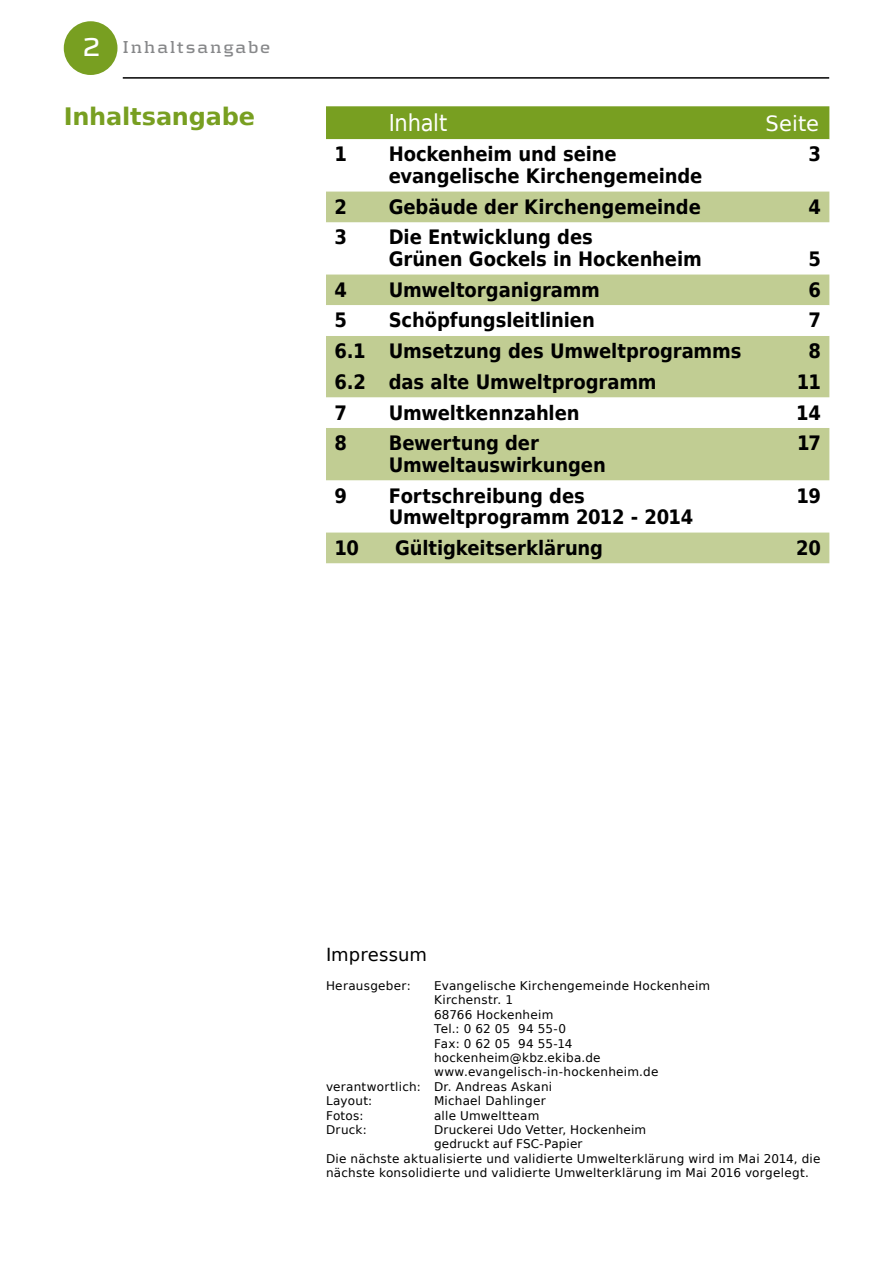
<style>
.page{position:relative;width:893px;height:1263px;background:#fff}
.page>*{position:absolute;margin:0;border:0;box-sizing:border-box;transform-origin:0 0}
.t1{font:700 24px "Bitstream Vera Sans";letter-spacing:-.01em;color:#789f21}
.t2{font:23.1px "Bitstream Vera Sans";letter-spacing:-.015em;color:#fff;scale:.91 1}
.t3{font:21px "Bitstream Vera Sans";letter-spacing:.005em;color:#fff}
.t4{font:700 19.8px/21.6px "Bitstream Vera Sans";letter-spacing:-.005em;color:#000;scale:.91 1}
.t5{font:700 18px "Kontrapunkt";letter-spacing:.1em;color:#87888a}
.t6{font:18px "Bitstream Vera Sans";color:#000}
.t7{font:12px "Bitstream Vera Sans";letter-spacing:.02em;color:#000}
.s1{font-size:27px;color:#fff}
</style>
<div class="page">
<div style="left:326px;top:106px;width:503px;height:33px;background:#789f21"></div>
<svg style="left:326px;top:139px;width:503px;height:342px"></svg>
<svg style="left:326px;top:192px;width:503px;height:288px;fill:#c1cd93"></svg>
<svg style="left:326px;top:305px;width:503px;height:31px"></svg>
<div style="left:326px;top:532px;width:503px;height:31px;background:#c3cf97"></div>
<hr style="left:123px;top:77px;width:706px;height:2px;background:#000">
<div style="left:64px;top:21px;width:53px;height:54px;background:#789f21;border-radius:50%"></div>
<h3 class="t5" style="left:83px;top:36px;width:189px"><span class="s1">2</span> Inhaltsangabe</h3>
<h1 class="t1" style="left:64px;top:102px;width:193px">Inhaltsangabe</h1>
<h2 class="t2" style="left:389px;top:109px;width:66px">Inhalt</h2>
<h3 class="t3" style="left:766px;top:111px;width:55px">Seite</h3>
<h3 class="t4" style="left:334px;top:144px;width:15px">1</h3>
<h3 class="t4" style="left:389px;top:144px;width:346px">Hockenheim und seine evangelische Kirchengemeinde</h3>
<h3 class="t4" style="left:808px;top:144px;width:15px">3</h3>
<h3 class="t4" style="left:335px;top:196px;width:15px">2</h3>
<h3 class="t4" style="left:389px;top:196px;width:344px">Gebäude der Kirchengemeinde</h3>
<h3 class="t4" style="left:808px;top:196px;width:15px">4</h3>
<h3 class="t4" style="left:335px;top:227px;width:15px">3</h3>
<h3 class="t4" style="left:389px;top:227px;width:345px">Die Entwicklung des<br>Grünen Gockels in Hockenheim</h3>
<h3 class="t4" style="left:808px;top:248px;width:15px">5</h3>
<h3 class="t4" style="left:335px;top:279px;width:15px">4</h3>
<h3 class="t4" style="left:389px;top:279px;width:234px">Umweltorganigramm</h3>
<h3 class="t4" style="left:808px;top:279px;width:15px">6</h3>
<h3 class="t4" style="left:335px;top:310px;width:15px">5</h3>
<h3 class="t4" style="left:389px;top:310px;width:228px">Schöpfungsleitlinien</h3>
<h3 class="t4" style="left:808px;top:310px;width:15px">7</h3>
<h3 class="t4" style="left:335px;top:340px;width:449px">6.1 Umsetzung des Umweltprogramms</h3>
<h3 class="t4" style="left:808px;top:340px;width:15px">8</h3>
<h3 class="t4" style="left:335px;top:371px;width:355px">6.2 das alte Umweltprogramm</h3>
<h3 class="t4" style="left:797px;top:371px;width:28px">11</h3>
<h3 class="t4" style="left:335px;top:402px;width:15px">7</h3>
<h3 class="t4" style="left:389px;top:402px;width:211px">Umweltkennzahlen</h3>
<h3 class="t4" style="left:796px;top:402px;width:29px">14</h3>
<h3 class="t4" style="left:335px;top:433px;width:15px">8</h3>
<h3 class="t4" style="left:389px;top:433px;width:240px">Bewertung der<br>Umweltauswirkungen</h3>
<h3 class="t4" style="left:797px;top:433px;width:28px">17</h3>
<h3 class="t4" style="left:335px;top:485px;width:15px">9</h3>
<h3 class="t4" style="left:389px;top:485px;width:336px">Fortschreibung des<br>Umweltprogramm 2012 - 2014</h3>
<h3 class="t4" style="left:797px;top:485px;width:28px">19</h3>
<h3 class="t4" style="left:335px;top:537px;width:28px">10</h3>
<h3 class="t4" style="left:395px;top:537px;width:230px">Gültigkeitserklärung</h3>
<h3 class="t4" style="left:796px;top:537px;width:29px">20</h3>
<h3 class="t6" style="left:326px;top:944px;width:103px">Impressum</h3>
<p class="t7" style="left:326px;top:979px;width:86px">Herausgeber:</p>
<p class="t7" style="left:434px;top:979px;width:278px">Evangelische Kirchengemeinde Hockenheim</p>
<p class="t7" style="left:434px;top:993px;width:80px">Kirchenstr. 1</p>
<p class="t7" style="left:434px;top:1007px;width:121px">68766 Hockenheim</p>
<p class="t7" style="left:434px;top:1022px;width:134px">Tel.: 0 62 05 94 55-0</p>
<p class="t7" style="left:434px;top:1036px;width:140px">Fax: 0 62 05 94 55-14</p>
<p class="t7" style="left:434px;top:1051px;width:168px">hockenheim@kbz.ekiba.de</p>
<p class="t7" style="left:434px;top:1065px;width:226px">www.evangelisch-in-hockenheim.de</p>
<p class="t7" style="left:326px;top:1079px;width:228px">verantwortlich: Dr. Andreas Askani</p>
<p class="t7" style="left:326px;top:1094px;width:48px">Layout:</p>
<p class="t7" style="left:434px;top:1094px;width:113px">Michael Dahlinger</p>
<p class="t7" style="left:326px;top:1108px;width:39px">Fotos:</p>
<p class="t7" style="left:434px;top:1108px;width:107px">alle Umweltteam</p>
<p class="t7" style="left:326px;top:1123px;width:42px">Druck:</p>
<p class="t7" style="left:434px;top:1123px;width:214px">Druckerei Udo Vetter, Hockenheim</p>
<p class="t7" style="left:434px;top:1137px;width:150px">gedruckt auf FSC-Papier</p>
<p class="t7" style="left:326px;top:1151px;width:496px">Die nächste aktualisierte und validierte Umwelterklärung wird im Mai 2014, die</p>
<p class="t7" style="left:326px;top:1166px;width:484px">nächste konsolidierte und validierte Umwelterklärung im Mai 2016 vorgelegt.</p>
</div>
